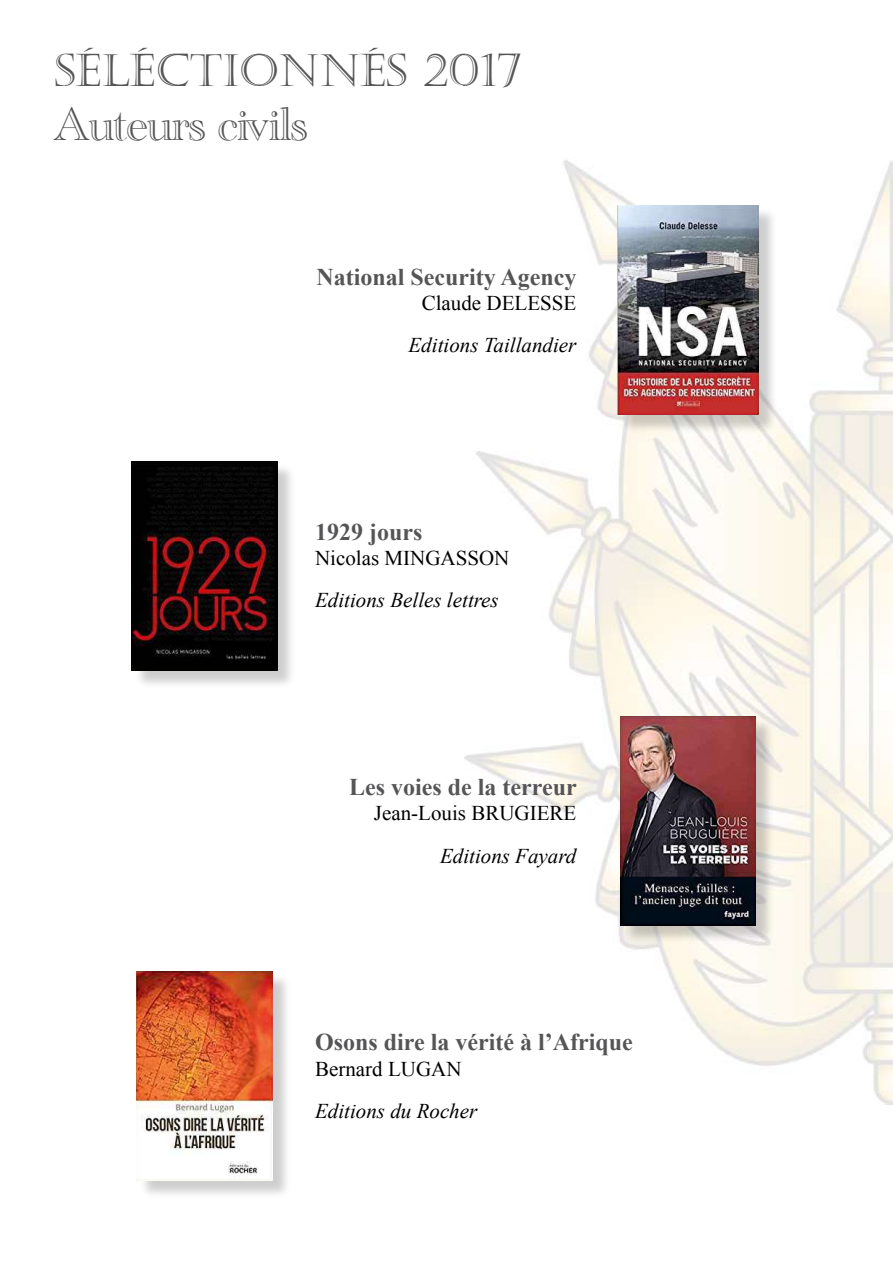
<style>
.page{position:relative;width:893px;height:1263px;background:#fff}
.page>*{position:absolute;margin:0;border:0;box-sizing:border-box;transform-origin:0 0}
.t1{font:45px "Castellar";color:#555557}
.t2{font:45px "Cathedral Open";color:#555557}
.t3{font:700 24px "Times New Roman";color:#555557}
.t4{font:italic 21px "Times New Roman";color:#000}
.t5{font:21px "Times New Roman";color:#000}
</style>
<div class="page">
<img style="left:464px;top:160px;width:429px;height:945px">
<div style="left:619px;top:207px;width:160px;height:228px;background:#000;opacity:.2"></div>
<img style="left:618px;top:205px;width:141px;height:210px">
<div style="left:133px;top:463px;width:164px;height:226px;background:#000;opacity:.2"></div>
<img style="left:132px;top:461px;width:145px;height:209px">
<div style="left:622px;top:718px;width:153px;height:226px;background:#000;opacity:.2"></div>
<img style="left:621px;top:716px;width:135px;height:209px">
<div style="left:138px;top:973px;width:154px;height:227px;background:#000;opacity:.2"></div>
<img style="left:137px;top:971px;width:136px;height:209px">
<h1 class="t1" style="left:54px;top:45px;width:469px">SÉLÉCTIONNÉS 2017</h1>
<h1 class="t2" style="left:54px;top:98px;width:255px">Auteurs civils</h1>
<p class="t3" style="left:316px;top:260px;width:261px">National Security Agency</p>
<p class="t5" style="left:422px;top:289px;width:156px">Claude DELESSE</p>
<p class="t4" style="left:408px;top:331px;width:169px">Editions Taillandier</p>
<p class="t3" style="left:315px;top:515px;width:109px">1929 jours</p>
<p class="t5" style="left:315px;top:544px;width:196px">Nicolas MINGASSON</p>
<p class="t4" style="left:315px;top:586px;width:185px">Editions Belles lettres</p>
<p class="t3" style="left:349px;top:770px;width:229px">Les voies de la terreur</p>
<p class="t5" style="left:374px;top:799px;width:204px">Jean-Louis BRUGIERE</p>
<p class="t4" style="left:440px;top:841px;width:138px">Editions Fayard</p>
<p class="t3" style="left:315px;top:1026px;width:319px">Osons dire la vérité à l’Afrique</p>
<p class="t5" style="left:315px;top:1054px;width:148px">Bernard LUGAN</p>
<p class="t4" style="left:315px;top:1096px;width:164px">Editions du Rocher</p>
</div>
